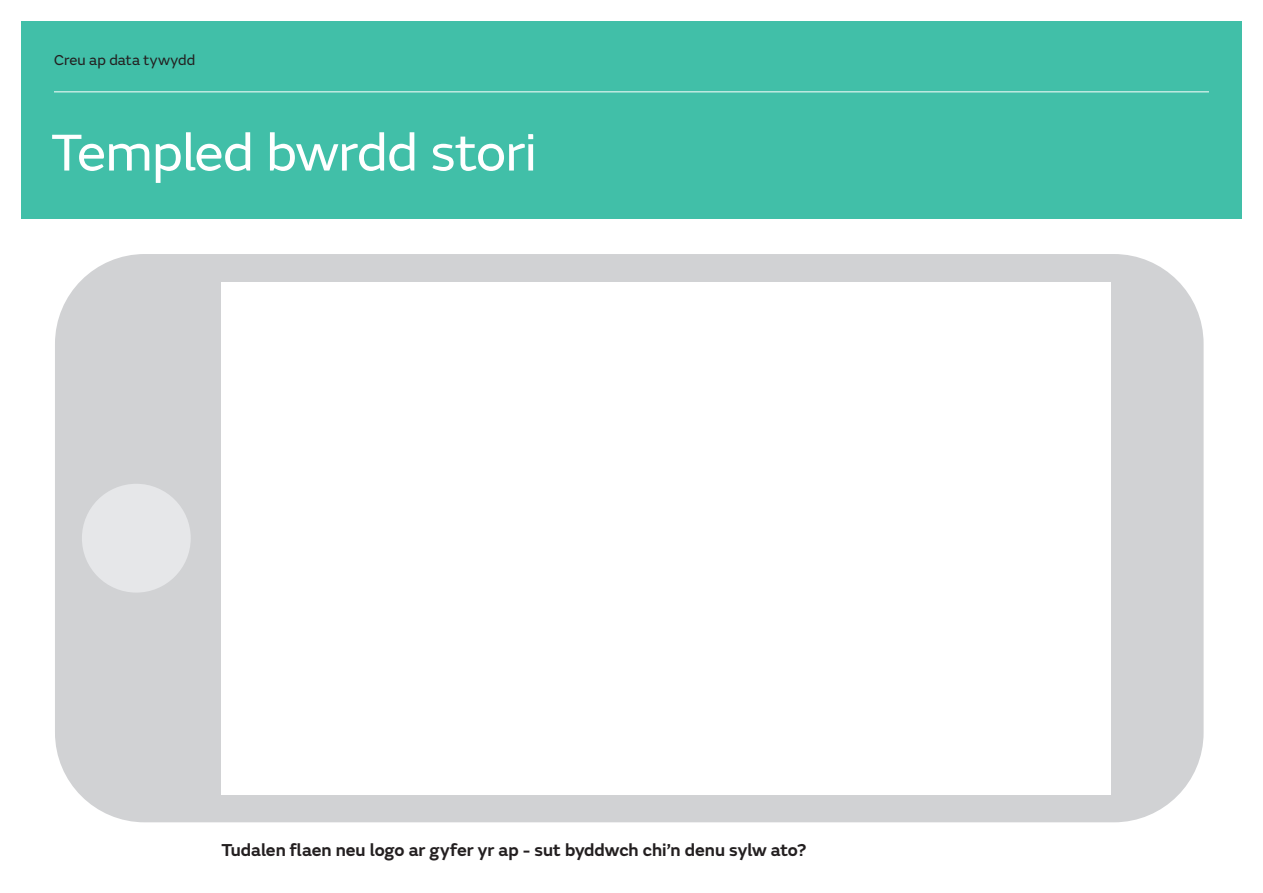
<style>
.page{position:relative;width:1263px;height:893px;background:#fff}
.page>*{position:absolute;margin:0;border:0;box-sizing:border-box;transform-origin:0 0}
.MO_Lesson_plan_title{font:54px "FS Emeric";letter-spacing:-.01em;color:#fff}
.MO_Lesson_plan_small{font:600 18px "FS Emeric";color:#231f20}
.MO_Lesson_plan_cover{font:15px "FS Emeric";letter-spacing:.005em;color:#231f20}
</style>
<div class="page">
<div style="left:21px;top:21px;width:1221px;height:198px;background:#41bfa8"></div>
<hr style="left:54px;top:91px;width:1155px;height:1px;background:#fff">
<div style="left:55px;top:254px;width:1148px;height:568px;background:#d1d2d4;border-radius:90px"></div>
<div style="left:221px;top:282px;width:890px;height:512px;background:#fff"></div>
<div style="left:82px;top:484px;width:109px;height:109px;background:#e6e7e9;border-radius:50%"></div>
<p class="MO_Lesson_plan_cover" style="left:54px;top:49px;width:143px">Creu ap data tywydd</p>
<p class="MO_Lesson_plan_title" style="left:51px;top:114px;width:487px">Templed bwrdd stori</p>
<p class="MO_Lesson_plan_small" style="left:221px;top:836px;width:587px">Tudalen flaen neu logo ar gyfer yr ap - sut byddwch chi’n denu sylw ato?</p>
</div>
